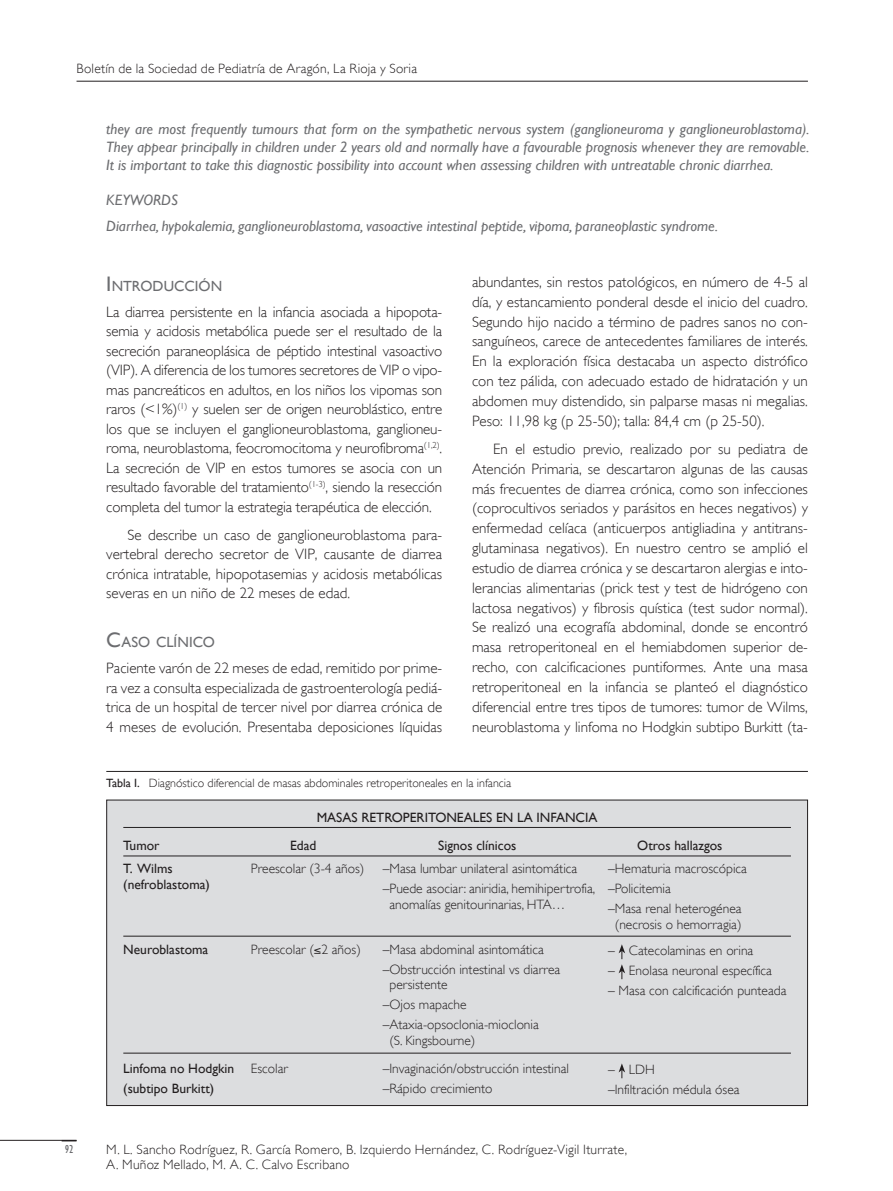
<style>
.page{position:relative;width:893px;height:1191px;background:#fff}
.page>*{position:absolute;margin:0;border:0;box-sizing:border-box;transform-origin:0 0}
._10-Texto_Común{font:300 15px/19.8px "Gill Sans";color:#231f20;text-align:justify}
._06-Texto_ingles{font:italic 15px/18px "Gill Sans";color:#6c6d70;text-align:justify}
._11-Título_2{font:14.7px "Gill Sans";letter-spacing:.005em;color:#6c6d70}
._12-Tabla{font:300 13.5px/15.8px "Gill Sans";color:#231f20}
._00-Boletin_cabecera{font:300 13.5px/15.8px "Gill Sans";letter-spacing:.015em;color:#231f20}
._05-Texto_Castellano{font:13.5px "Gill Sans";color:#231f20}
._12-Tabla-2{font:13.5px/15.8px "Gill Sans";color:#231f20}
._12-Tabla-3{font:300 12px "Gill Sans";color:#231f20}
._00-Numero_de_folio{font:condensed 12px "Gill Sans";color:#6c6d70}
.s1{font-size:21px}
.s2{font-weight:400}
</style>
<div class="page">
<hr style="left:0;top:1140px;width:77px;height:1px;background:#231f20">
<hr style="left:77px;top:81px;width:731px;height:1px;background:#231f20">
<div style="left:107px;top:800px;width:700px;height:305px;background:#dcdddf"></div>
<hr style="left:106px;top:771px;width:702px;height:1px;background:#231f20">
<hr style="left:123px;top:827px;width:668px;height:1px;background:#231f20">
<hr style="left:123px;top:855px;width:668px;height:1px;background:#231f20">
<svg style="left:619px;top:944px;width:6px;height:35px"></svg>
<svg style="left:619px;top:1063px;width:6px;height:15px"></svg>
<hr style="left:123px;top:935px;width:668px;height:1px;background:#231f20">
<hr style="left:123px;top:1052px;width:668px;height:1px;background:#231f20">
<p class="_00-Boletin_cabecera" style="left:77px;top:61px;width:342px">Boletín de la Sociedad de Pediatría de Aragón, La Rioja y Soria</p>
<p class="_06-Texto_ingles" style="left:106px;top:120px;width:705px">they are most frequently tumours that form on the sympathetic nervous system (ganglioneuroma y ganglioneuroblastoma).<br>They appear principally in children under 2 years old and normally have a favourable prognosis whenever they are removable.<br>It is important to take this diagnostic possibility into account when assessing children with untreatable chronic diarrhea.</p>
<p class="_06-Texto_ingles" style="left:106px;top:191px;width:73px">KEYWORDS</p>
<p class="_06-Texto_ingles" style="left:106px;top:217px;width:613px">Diarrhea, hypokalemia, ganglioneuroblastoma, vasoactive intestinal peptide, vipoma, paraneoplastic syndrome.</p>
<p class="_11-Título_2" style="left:106px;top:277px;width:117px"><span class="s1">I</span>NTRODUCCIÓN</p>
<p class="_10-Texto_Común" style="left:106px;top:302px;width:337px">La diarrea persistente en la infancia asociada a hipopota&shy;semia y acidosis metabólica puede ser el resultado de la secreción paraneoplásica de péptido intestinal vasoactivo (VIP). A diferencia de los tumores secretores de VIP o vipo&shy;mas pancreáticos en adultos, en los niños los vipomas son raros (&lt;1%)<sup>(1)</sup> y suelen ser de origen neuroblástico, entre los que se incluyen el ganglioneuroblastoma, ganglioneu&shy;roma, neuroblastoma, feocromocitoma y neurofibroma<sup>(1,2)</sup>.<br>La secreción de VIP en estos tumores se asocia con un resultado favorable del tratamiento<sup>(1-3)</sup>, siendo la resección completa del tumor la estrategia terapéutica de elección.</p>
<p class="_10-Texto_Común" style="left:106px;top:525px;width:337px;text-indent:21px">Se describe un caso de ganglioneuroblastoma para&shy;vertebral derecho secretor de VIP, causante de diarrea crónica intratable, hipopotasemias y acidosis metabólicas severas en un niño de 22 meses de edad.</p>
<p class="_11-Título_2" style="left:106px;top:633px;width:110px"><span class="s1">C</span>ASO CLÍNICO</p>
<p class="_10-Texto_Común" style="left:106px;top:658px;width:337px">Paciente varón de 22 meses de edad, remitido por prime&shy;ra vez a consulta especializada de gastroenterología pediá&shy;trica de un hospital de tercer nivel por diarrea crónica de 4 meses de evolución. Presentaba deposiciones líquidas</p>
<p class="_10-Texto_Común" style="left:472px;top:272px;width:337px">abundantes, sin restos patológicos, en número de 4-5 al día, y estancamiento ponderal desde el inicio del cuadro.<br>Segundo hijo nacido a término de padres sanos no con&shy;sanguíneos, carece de antecedentes familiares de interés.<br>En la exploración física destacaba un aspecto distrófico con tez pálida, con adecuado estado de hidratación y un abdomen muy distendido, sin palparse masas ni megalias.<br>Peso: 11,98 kg (p 25-50); talla: 84,4 cm (p 25-50).</p>
<p class="_10-Texto_Común" style="left:472px;top:439px;width:337px;text-indent:21px">En el estudio previo, realizado por su pediatra de Atención Primaria, se descartaron algunas de las causas más frecuentes de diarrea crónica, como son infecciones (coprocultivos seriados y parásitos en heces negativos) y enfermedad celíaca (anticuerpos antigliadina y antitrans&shy;glutaminasa negativos). En nuestro centro se amplió el estudio de diarrea crónica y se descartaron alergias e into&shy;lerancias alimentarias (prick test y test de hidrógeno con lactosa negativos) y fibrosis quística (test sudor normal).<br>Se realizó una ecografía abdominal, donde se encontró masa retroperitoneal en el hemiabdomen superior de&shy;recho, con calcificaciones puntiformes. Ante una masa retroperitoneal en la infancia se planteó el diagnóstico diferencial entre tres tipos de tumores: tumor de Wilms, neuroblastoma y linfoma no Hodgkin subtipo Burkitt (ta-</p>
<p class="_12-Tabla-3" style="left:106px;top:776px;width:406px"><span class="s2">Tabla I.</span> Diagnóstico diferencial de masas abdominales retroperitoneales en la infancia</p>
<p class="_05-Texto_Castellano" style="left:317px;top:809px;width:282px">MASAS RETROPERITONEALES EN LA INFANCIA</p>
<p class="_05-Texto_Castellano" style="left:123px;top:837px;width:38px">Tumor</p>
<p class="_05-Texto_Castellano" style="left:290px;top:837px;width:28px">Edad</p>
<p class="_05-Texto_Castellano" style="left:438px;top:837px;width:80px">Signos clínicos</p>
<p class="_05-Texto_Castellano" style="left:637px;top:837px;width:87px">Otros hallazgos</p>
<p class="_12-Tabla-2" style="left:123px;top:860px;width:88px">T. Wilms (nefroblastoma)</p>
<p class="_12-Tabla" style="left:251px;top:860px;width:115px">Preescolar (3-4 años)</p>
<p class="_12-Tabla" style="left:383px;top:860px;width:196px">–Masa lumbar unilateral asintomática</p>
<p class="_12-Tabla" style="left:389px;top:880px;width:207px;text-indent:-7px">–Puede asociar: aniridia, hemihipertrofia, anomalías genitourinarias, HTA…</p>
<p class="_12-Tabla" style="left:383px;top:941px;width:163px">–Masa abdominal asintomática</p>
<p class="_12-Tabla" style="left:389px;top:961px;width:172px;text-indent:-7px">–Obstrucción intestinal vs diarrea persistente</p>
<p class="_12-Tabla" style="left:383px;top:997px;width:85px">–Ojos mapache</p>
<p class="_12-Tabla" style="left:389px;top:1017px;width:151px;text-indent:-7px">–Ataxia-opsoclonia-mioclonia (S. Kingsbourne)</p>
<p class="_12-Tabla" style="left:383px;top:1060px;width:188px">–Invaginación/obstrucción intestinal</p>
<p class="_12-Tabla" style="left:383px;top:1080px;width:111px">–Rápido crecimiento</p>
<p class="_12-Tabla" style="left:608px;top:860px;width:140px">–Hematuria macroscópica</p>
<p class="_12-Tabla" style="left:608px;top:880px;width:64px">–Policitemia</p>
<p class="_12-Tabla" style="left:608px;top:900px;width:135px;text-align:center">–Masa renal heterogénea (necrosis o hemorragia)</p>
<p class="_12-Tabla" style="left:608px;top:942px;width:147px">– Catecolaminas en orina</p>
<p class="_12-Tabla" style="left:608px;top:962px;width:165px">– Enolasa neuronal específica</p>
<p class="_12-Tabla" style="left:608px;top:982px;width:180px">– Masa con calcificación punteada</p>
<p class="_12-Tabla" style="left:251px;top:941px;width:111px">Preescolar (≤2 años)</p>
<p class="_12-Tabla-2" style="left:123px;top:941px;width:87px">Neuroblastoma</p>
<p class="_12-Tabla" style="left:251px;top:1060px;width:39px">Escolar</p>
<p class="_12-Tabla-2" style="left:123px;top:1060px;width:113px">Linfoma no Hodgkin</p>
<p class="_12-Tabla-2" style="left:123px;top:1080px;width:92px">(subtipo Burkitt)</p>
<p class="_12-Tabla" style="left:608px;top:1061px;width:48px">– LDH</p>
<p class="_12-Tabla" style="left:608px;top:1081px;width:133px">–Infiltración médula ósea</p>
<p class="_00-Numero_de_folio" style="left:65px;top:1142px;width:10px">92</p>
<p class="_00-Boletin_cabecera" style="left:106px;top:1141px;width:522px">M. L. Sancho Rodríguez, R. García Romero, B. Izquierdo Hernández, C. Rodríguez-Vigil Iturrate,<br>A. Muñoz Mellado, M. A. C. Calvo Escribano</p>
</div>
